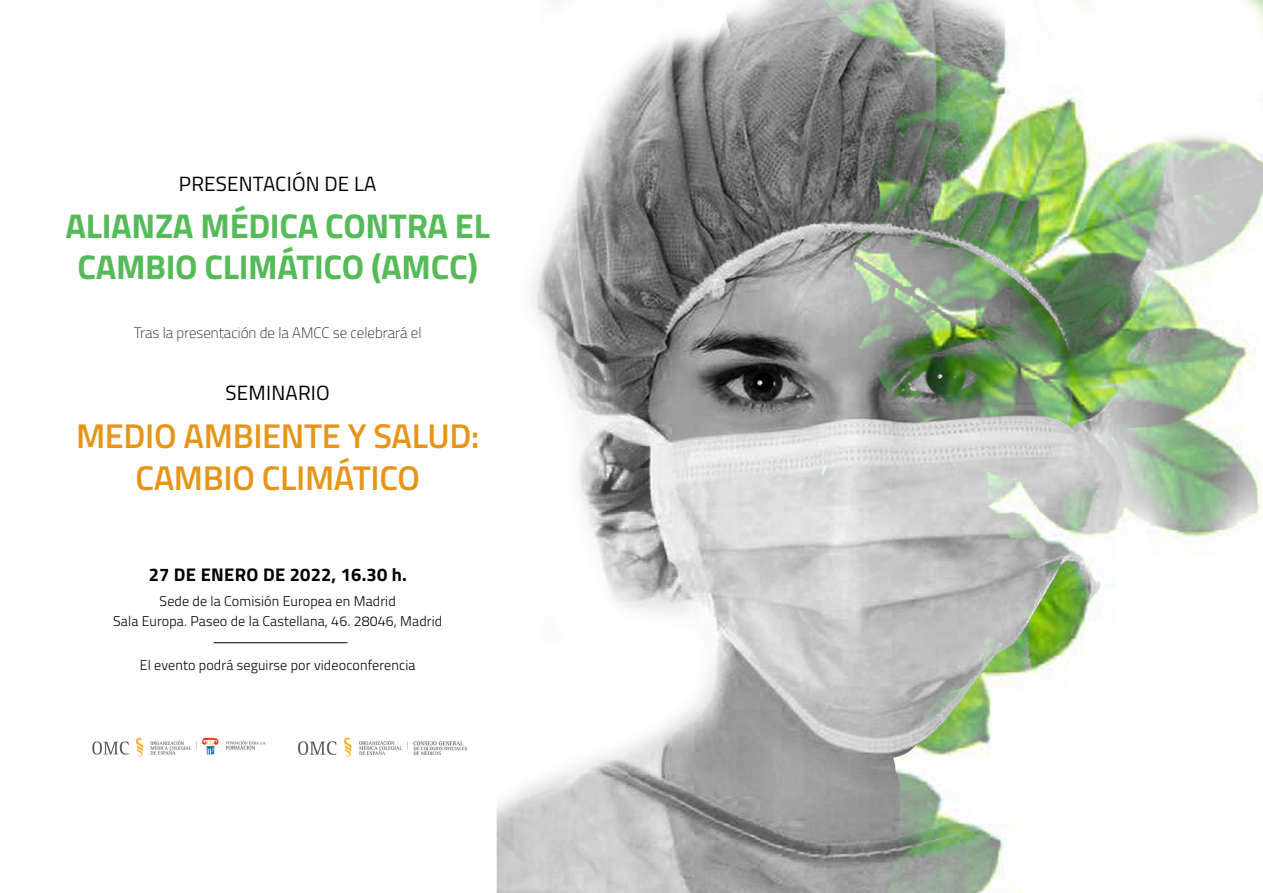
<style>
.page{position:relative;width:1263px;height:893px;background:#fff}
.page>*{position:absolute;margin:0;border:0;box-sizing:border-box;transform-origin:0 0}
.t1{font:700 34.35px/41px "Titillium";letter-spacing:-.01em;color:#55ba58;text-align:center}
.t2{font:600 34.35px/42px "Titillium";letter-spacing:-.01em;color:#e69519;text-align:center}
.t3{font:20.55px "Titillium";letter-spacing:.01em;color:#000}
.t4{font:700 18.3px "Titillium";letter-spacing:.015em;color:#000}
.t5{font:100 15px "Titillium";color:#000}
.t6{font:300 14.1px/19.8px "Titillium";letter-spacing:.01em;color:#000;text-align:center}
</style>
<div class="page">
<img style="left:213px;top:0;width:1050px;height:893px">
<hr style="left:213px;top:642px;width:134px;height:1px;background:#000">
<img style="left:92px;top:730px;width:185px;height:37px">
<img style="left:285px;top:728px;width:194px;height:40px">
<h2 class="t3" style="left:179px;top:169px;width:199px">PRESENTACIÓN DE LA</h2>
<h1 class="t1" style="left:65px;top:204px;width:426px">ALIANZA MÉDICA CONTRA EL<br>CAMBIO CLIMÁTICO (AMCC)</h1>
<p class="t5" style="left:134px;top:322px;width:289px">Tras la presentación de la AMCC se celebrará el</p>
<h2 class="t3" style="left:226px;top:378px;width:106px">SEMINARIO</h2>
<h1 class="t2" style="left:76px;top:413px;width:405px">MEDIO AMBIENTE Y SALUD:<br>CAMBIO CLIMÁTICO</h1>
<p class="t4" style="left:149px;top:560px;width:259px">27 DE ENERO DE 2022, 16.30 h.</p>
<p class="t6" style="left:113px;top:591px;width:331px">Sede de la Comisión Europea en Madrid<br>Sala Europa. Paseo de la Castellana, 46. 28046, Madrid</p>
<p class="t6" style="left:140px;top:654px;width:277px">El evento podrá seguirse por videoconferencia</p>
</div>
